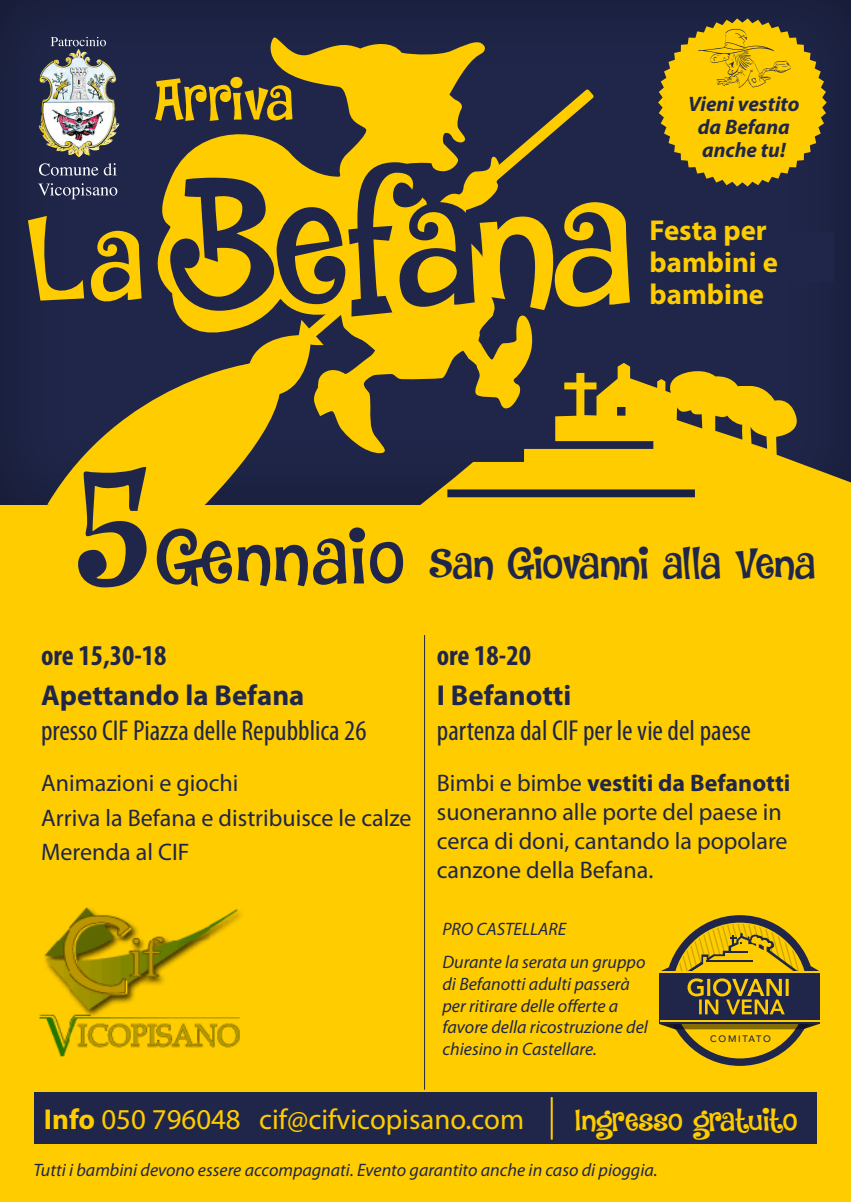
<style>
.page{position:relative;width:851px;height:1202px;background:#fff}
.page>*{position:absolute;margin:0;border:0;box-sizing:border-box;transform-origin:0 0}
.t1{font:165.6px "DK Jambo";letter-spacing:-.045em;color:#1f2649}
.t2{font:111.8px "DK Jambo";color:#fc0}
.t3{font:56px "DK Jambo";letter-spacing:-.05em;color:#fc0}
.t4{font:42px "DK Jambo";letter-spacing:-.03em;color:#1f2649}
.t5{font:30px "DK Jambo";letter-spacing:-.045em;color:#fc0}
.t6{font:condensed 28.8px "Myriad Pro";color:#1f2649}
.t7{font:28.8px "Myriad Pro";color:#fc0}
.t8{font:700 28.8px "Myriad Pro";color:#1f2649}
.t9{font:700 28.8px/32px "Myriad Pro";color:#fc0}
.t10{font:700 condensed 28.8px "Myriad Pro";color:#1f2649}
.t11{font:24px/28.8px "Myriad Pro";color:#1f2649}
.t12{font:italic 700 21px/22.8px "Myriad Pro";color:#1f2649;text-align:center}
.t13{font:italic 18px/21.6px "Myriad Pro";color:#1f2649}
.t14{font:500 9.4px "Avenir LT Std";letter-spacing:.18em;color:#1f2649}
.s1{color:#fc0}
.s2{font-size:145px}
.s3{font-size:73.6px}
.s4{font-weight:700}
</style>
<div class="page">
<div style="left:0;top:6px;width:850px;height:1196px;background:#fc0"></div>
<div style="left:0;top:0;width:850px;height:507px;background:#1f2648"></div>
<svg style="left:351px;top:363px;width:499px;height:375px"></svg>
<svg style="left:157px;top:37px;width:342px;height:417px;fill:#fc0"></svg>
<svg style="left:283px;top:89px;width:311px;height:269px;fill:#fc0"></svg>
<svg style="left:47px;top:320px;width:276px;height:187px"></svg>
<svg style="left:459px;top:315px;width:75px;height:94px"></svg>
<div style="left:449px;top:561px;width:288px;height:32px;background:#fc0"></div>
<img style="left:39px;top:907px;width:203px;height:150px">
<div style="left:665px;top:915px;width:149px;height:151px;background:#1f2649;border-radius:50%"></div>
<svg style="left:659px;top:923px;width:160px;height:135px"></svg>
<div style="left:34px;top:1093px;width:782px;height:51px;background:#1f2649"></div>
<hr style="left:550px;top:1097px;width:2px;height:43px;background:#fc0">
<hr style="left:424px;top:635px;width:1px;height:455px;background:#1f2649">
<svg style="left:658px;top:18px;width:168px;height:169px"></svg>
<svg style="left:38px;top:183px;width:79px;height:16px"></svg>
<svg style="left:39px;top:163px;width:78px;height:13px"></svg>
<svg style="left:51px;top:37px;width:55px;height:9px"></svg>
<img style="left:58px;top:49px;width:20px;height:18px">
<h3 class="t3" style="left:153px;top:63px;width:142px">Arriva</h3>
<h2 class="t2" style="left:25px;top:186px;width:122px">La</h2>
<h1 class="t1" style="left:165px;top:135px;width:471px">Befa<span class="s1">na</span></h1>
<p class="t12" style="left:688px;top:93px;width:113px">Vieni vestito da Befana anche tu!</p>
<h3 class="t9" style="left:649px;top:215px;width:130px">Festa per bambini e bambine</h3>
<h3 class="t4" style="left:74px;top:536px;width:743px"><span class="s2">5</span><span class="s3">Gennaio</span> San Giovanni alla Vena</h3>
<h3 class="t10" style="left:41px;top:640px;width:127px">ore 15,30-18</h3>
<h3 class="t8" style="left:41px;top:680px;width:265px">Apettando la Befana</h3>
<h3 class="t6" style="left:41px;top:715px;width:327px">presso CIF Piazza delle Repubblica 26</h3>
<h3 class="t10" style="left:437px;top:640px;width:96px">ore 18-20</h3>
<h3 class="t8" style="left:437px;top:680px;width:136px">I Befanotti</h3>
<h3 class="t6" style="left:437px;top:715px;width:315px">partenza dal CIF per le vie del paese</h3>
<h3 class="t11" style="left:41px;top:767px;width:372px;line-height:34.4px">Animazioni e giochi<br>Arriva la Befana e distribuisce le calze<br>Merenda al CIF</h3>
<h3 class="t11" style="left:437px;top:769px;width:355px">Bimbi e bimbe <span class="s4">vestiti da Befanotti </span>suoneranno alle porte del paese in cerca di doni, cantando la popolare canzone della Befana.</h3>
<p class="t13" style="left:442px;top:913px;width:204px;line-height:33px">PRO CASTELLARE<br>Durante la serata un gruppo</p>
<p class="t13" style="left:442px;top:974px;width:207px">di Befanotti adulti passerà per ritirare delle offerte a favore della ricostruzione del chiesino in Castellare.</p>
<p class="t14" style="left:710px;top:1033px;width:62px">COMITATO</p>
<h3 class="t7" style="left:44px;top:1103px;width:481px"><span class="s4">Info</span> 050 796048 cif@cifvicopisano.com</h3>
<h3 class="t5" style="left:574px;top:1100px;width:225px">Ingresso gratuito</h3>
<p class="t13" style="left:33px;top:1159px;width:625px">Tutti i bambini devono essere accompagnati. Evento garantito anche in caso di pioggia.</p>
</div>
